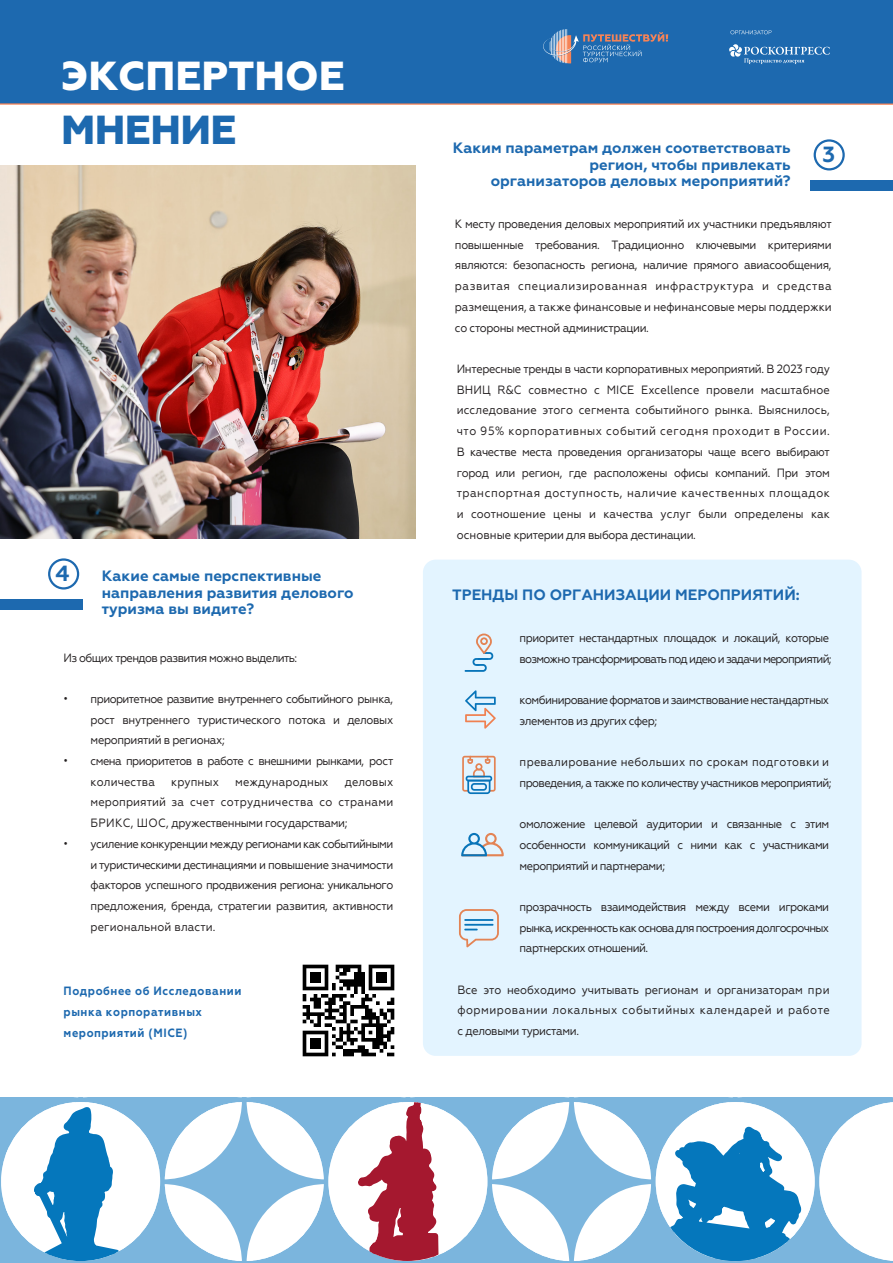
<style>
.page{position:relative;width:893px;height:1263px;background:#fff}
.page>*{position:absolute;margin:0;border:0;box-sizing:border-box;transform-origin:0 0}
.t1{font:800 40.5px "Geometria";color:#fff}
.t2{font:800 40.5px "Geometria";letter-spacing:-.015em;color:#1d69af}
.t3{font:700 21.9px "Geometria";color:#1d69af}
.t4{font:19.2px "Geometria";color:#231f20;scale:.93 1}
.t5{font:700 15px/16.5px "Geometria";color:#1d69af;text-align:right}
.t6{font:12px/20.7px "Geometria";letter-spacing:-.045em;color:#231f20;text-align:justify;scale:.93 1}
.t7{font:12px/20.7px "Geometria";letter-spacing:-.07em;color:#231f20;scale:.93 1}
.t8{font:700 12px/20.7px "Geometria";letter-spacing:.05em;color:#1d69af;scale:.93 1}
.t9{font:12px "Geometria";letter-spacing:.01em;color:#231f20;scale:.93 1}
</style>
<div class="page">
<div style="left:423px;top:560px;width:439px;height:496px;background:#e3f4ff;border-radius:13px"></div>
<div style="left:0;top:0;width:893px;height:104px;background:#1d69af"></div>
<svg style="left:730px;top:30px;width:41px;height:4px"></svg>
<svg style="left:729px;top:44px;width:101px;height:20px"></svg>
<svg style="left:543px;top:29px;width:125px;height:34px"></svg>
<hr style="left:0;top:103px;width:893px;height:2px;background:#f58357">
<img style="left:302px;top:964px;width:93px;height:93px">
<div style="left:811px;top:181px;width:82px;height:10px;background:#1d69af"></div>
<svg style="left:814px;top:139px;width:31px;height:31px"></svg>
<div style="left:0;top:600px;width:83px;height:10px;background:#1d69af"></div>
<svg style="left:48px;top:558px;width:31px;height:31px"></svg>
<svg style="left:465px;top:633px;width:28px;height:39px"></svg>
<svg style="left:461px;top:833px;width:43px;height:23px"></svg>
<svg style="left:462px;top:756px;width:34px;height:38px"></svg>
<svg style="left:459px;top:909px;width:40px;height:38px"></svg>
<svg style="left:465px;top:690px;width:31px;height:39px"></svg>
<img style="left:0;top:165px;width:416px;height:374px">
<svg style="left:0;top:1098px;width:893px;height:163px"></svg>
<h1 class="t1" style="left:61px;top:52px;width:285px">ЭКСПЕРТНОЕ</h1>
<h1 class="t2" style="left:61px;top:106px;width:177px">МНЕНИЕ</h1>
<p class="t5" style="left:453px;top:140px;width:339px">Каким параметрам должен соответствовать регион, чтобы привлекать<br>организаторов деловых мероприятий?</p>
<h2 class="t3" style="left:822px;top:142px;width:14px">3</h2>
<p class="t6" style="left:455px;top:213px;width:407px">К месту проведения деловых мероприятий их участники предъявляют повышенные требования. Традиционно ключевыми критериями являются: безопасность региона, наличие прямого авиасообщения, развитая специализированная инфраструктура и средства размещения, а также финансовые и нефинансовые меры поддержки со стороны местной администрации.</p>
<p class="t6" style="left:457px;top:358px;width:403px">Интересные тренды в части корпоративных мероприятий. В 2023 году ВНИЦ R&amp;C совместно с MICE Excellence провели масштабное исследование этого сегмента событийного рынка. Выяснилось, что 95% корпоративных событий сегодня проходит в России.<br>В качестве места проведения организаторы чаще всего выбирают город или регион, где расположены офисы компаний. При этом транспортная доступность, наличие качественных площадок и соотношение цены и качества услуг были определены как основные критерии для выбора дестинации.</p>
<h2 class="t3" style="left:55px;top:561px;width:16px">4</h2>
<p class="t5" style="left:102px;top:568px;width:253px;text-align:left">Какие самые перспективные направления развития делового туризма вы видите?</p>
<p class="t5" style="left:452px;top:587px;width:349px">ТРЕНДЫ ПО ОРГАНИЗАЦИИ МЕРОПРИЯТИЙ:</p>
<p class="t7" style="left:520px;top:627px;width:337px">приоритет нестандартных площадок и локаций, которые возможно трансформировать под идею и задачи мероприятий;</p>
<p class="t6" style="left:520px;top:689px;width:334px">комбинирование форматов и заимствование нестандартных элементов из других сфер;</p>
<p class="t6" style="left:520px;top:751px;width:337px">превалирование небольших по срокам подготовки и проведения, а также по количеству участников мероприятий;</p>
<p class="t6" style="left:520px;top:814px;width:334px">омоложение целевой аудитории и связанные с этим особенности коммуникаций с ними как с участниками мероприятий и партнерами;</p>
<p class="t6" style="left:520px;top:896px;width:334px">прозрачность взаимодействия между всеми игроками рынка, искренность как основа для построения долгосрочных партнерских отношений.</p>
<h3 class="t4" style="left:196px;top:981px;width:642px">Все это необходимо учитывать регионам и организаторам при</h3>
<p class="t6" style="left:64px;top:647px;width:253px">Из общих трендов развития можно выделить:</p>
<p class="t6" style="left:91px;top:688px;width:327px;text-indent:-27px">• приоритетное развитие внутреннего событийного рынка, рост внутреннего туристического потока и деловых мероприятий в регионах;</p>
<p class="t6" style="left:91px;top:750px;width:327px;text-indent:-27px">• смена приоритетов в работе с внешними рынками, рост количества</p>
<p class="t6" style="left:91px;top:771px;width:327px;text-indent:254px">деловых мероприятий за счет сотрудничества со странами БРИКС, ШОС, дружественными государствами;</p>
<p class="t6" style="left:91px;top:833px;width:327px;text-indent:-27px">• усиление конкуренции между регионами как событийными и туристическими дестинациями и повышение значимости факторов успешного продвижения региона: уникального предложения, бренда, стратегии развития, активности региональной власти.</p>
<p class="t9" style="left:171px;top:775px;width:53px">крупных</p>
<p class="t9" style="left:235px;top:775px;width:102px">международных</p>
<p class="t6" style="left:457px;top:979px;width:402px">Все это необходимо учитывать регионам и организаторам при формировании локальных событийных календарей и работе с деловыми туристами.</p>
<p class="t8" style="left:64px;top:981px;width:193px">Подробнее об Исследовании рынка корпоративных мероприятий (MICE)</p>
</div>
